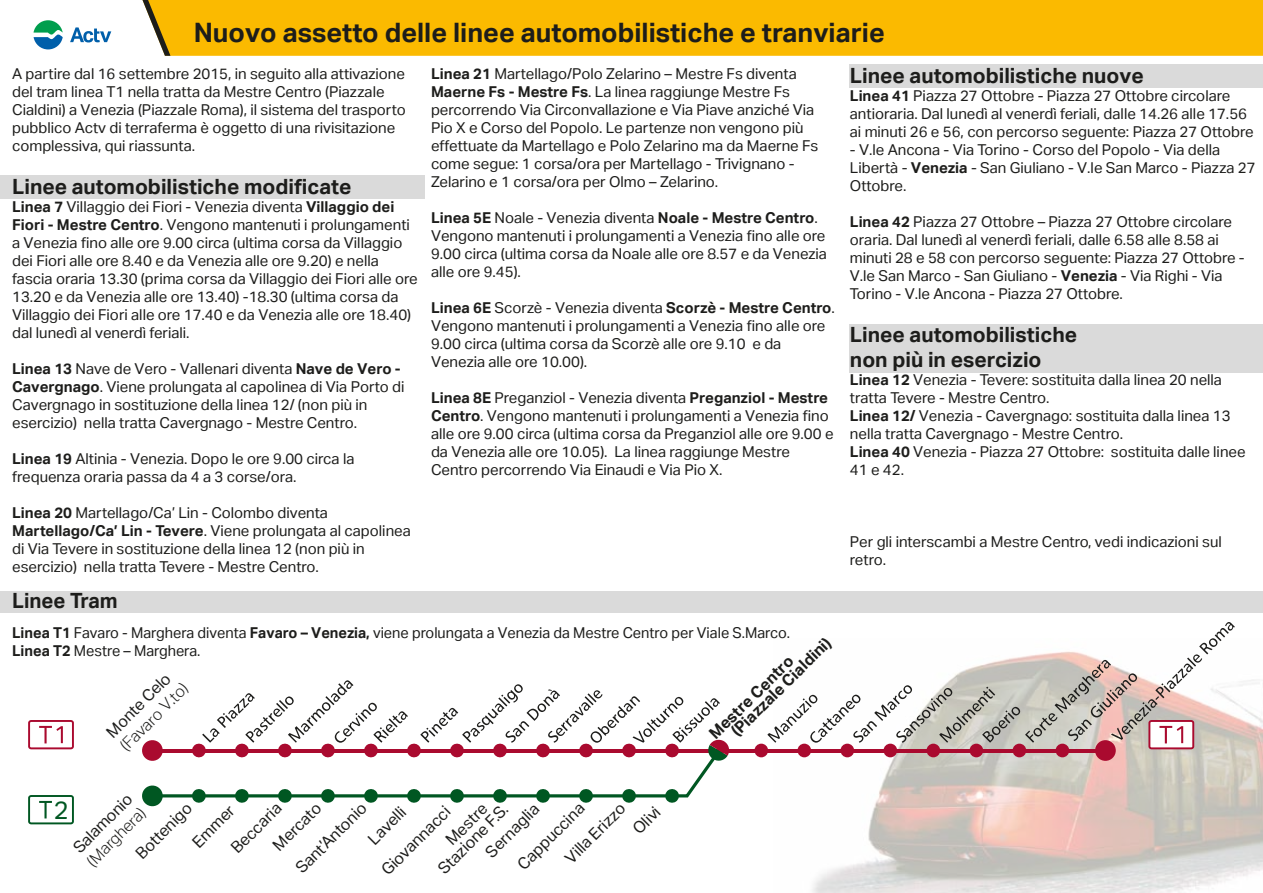
<style>
.page{position:relative;width:1263px;height:893px;background:#fff}
.page>*{position:absolute;margin:0;border:0;box-sizing:border-box;transform-origin:0 0}
.t1{font:700 26.7px "Aktiv Grotesk";color:#1d1d1b}
.t2{font:25.05px "Aktiv Grotesk";color:#005722}
.t3{font:700 21px/25.2px "Aktiv Grotesk";color:#1d1d1b}
.t4{font:16.05px/15px "Aktiv Grotesk";color:#1d1d1b}
.t5{font:700 16.05px/13.2px "Aktiv Grotesk";color:#1d1d1b}
.t6{font:300 16.05px "Aktiv Grotesk";color:#1d1d1b}
.t7{font:15px/18px "Aktiv Grotesk";color:#1d1d1b}
.s1{font-weight:700}
</style>
<div class="page">
<div style="left:0;top:175px;width:425px;height:24px;background:#dadada"></div>
<div style="left:0;top:591px;width:1263px;height:22px;background:#dadada"></div>
<div style="left:850px;top:64px;width:413px;height:24px;background:#dadada"></div>
<div style="left:850px;top:325px;width:413px;height:48px;background:#dadada"></div>
<img style="left:774px;top:680px;width:489px;height:213px">
<div style="left:754px;top:744px;width:14px;height:13px;background:#aa0a2f;border-radius:50%"></div>
<div style="left:797px;top:744px;width:14px;height:13px;background:#aa0a2f;border-radius:50%"></div>
<div style="left:840px;top:744px;width:14px;height:13px;background:#aa0a2f;border-radius:50%"></div>
<div style="left:883px;top:744px;width:14px;height:13px;background:#aa0a2f;border-radius:50%"></div>
<div style="left:926px;top:744px;width:14px;height:13px;background:#aa0a2f;border-radius:50%"></div>
<div style="left:969px;top:744px;width:14px;height:13px;background:#aa0a2f;border-radius:50%"></div>
<div style="left:1012px;top:744px;width:14px;height:13px;background:#aa0a2f;border-radius:50%"></div>
<div style="left:1055px;top:744px;width:14px;height:13px;background:#aa0a2f;border-radius:50%"></div>
<div style="left:1095px;top:740px;width:21px;height:21px;background:#aa0a2f;border-radius:50%"></div>
<hr style="left:152px;top:749px;width:953px;height:3px;background:#aa0a2f">
<svg style="left:767px;top:622px;width:468px;height:127px"></svg>
<svg style="left:28px;top:720px;width:46px;height:29px"></svg>
<svg style="left:28px;top:795px;width:46px;height:29px"></svg>
<svg style="left:142px;top:680px;width:589px;height:127px"></svg>
<div style="left:170px;top:0;width:1093px;height:56px;background:#fbba00"></div>
<svg style="left:142px;top:0;width:28px;height:56px"></svg>
<svg style="left:34px;top:20px;width:29px;height:29px"></svg>
<svg style="left:70px;top:27px;width:41px;height:15px"></svg>
<h1 class="t1" style="left:194px;top:16px;width:693px">Nuovo assetto delle linee automobilistiche e tranviarie</h1>
<p class="t7" style="left:12px;top:64px;width:395px">A partire dal 16 settembre 2015, in seguito alla attivazione del tram linea T1 nella tratta da Mestre Centro (Piazzale Cialdini) a Venezia (Piazzale Roma), il sistema del trasporto pubblico Actv di terraferma è oggetto di una rivisitazione complessiva, qui riassunta.</p>
<h3 class="t3" style="left:12px;top:173px;width:341px">Linee automobilistiche modificate</h3>
<p class="t7" style="left:12px;top:197px;width:407px"><span class="s1">Linea 7</span> Villaggio dei Fiori - Venezia diventa <span class="s1">Villaggio dei Fiori - Mestre Centro</span>. Vengono mantenuti i prolungamenti a Venezia fino alle ore 9.00 circa (ultima corsa da Villaggio dei Fiori alle ore 8.40 e da Venezia alle ore 9.20) e nella fascia oraria 13.30 (prima corsa da Villaggio dei Fiori alle ore 13.20 e da Venezia alle ore 13.40) -18.30 (ultima corsa da Villaggio dei Fiori alle ore 17.40 e da Venezia alle ore 18.40) dal lunedì al venerdì feriali.</p>
<p class="t7" style="left:12px;top:359px;width:394px"><span class="s1">Linea 13</span> Nave de Vero - Vallenari diventa <span class="s1">Nave de Vero - Cavergnago</span>. Viene prolungata al capolinea di Via Porto di Cavergnago in sostituzione della linea 12/ (non più in esercizio) nella tratta Cavergnago - Mestre Centro.</p>
<p class="t7" style="left:12px;top:449px;width:344px"><span class="s1">Linea 19</span> Altinia - Venezia. Dopo le ore 9.00 circa la frequenza oraria passa da 4 a 3 corse/ora.</p>
<p class="t7" style="left:12px;top:503px;width:400px"><span class="s1">Linea 20</span> Martellago/Ca’ Lin - Colombo diventa <span class="s1">Martellago/Ca’ Lin - Tevere</span>. Viene prolungata al capolinea di Via Tevere in sostituzione della linea 12 (non più in esercizio) nella tratta Tevere - Mestre Centro.</p>
<p class="t7" style="left:431px;top:64px;width:389px"><span class="s1">Linea 21</span> Martellago/Polo Zelarino – Mestre Fs diventa <span class="s1">Maerne Fs - Mestre Fs</span>. La linea raggiunge Mestre Fs percorrendo Via Circonvallazione e Via Piave anziché Via Pio X e Corso del Popolo. Le partenze non vengono più effettuate da Martellago e Polo Zelarino ma da Maerne Fs come segue: 1 corsa/ora per Martellago - Trivignano - Zelarino e 1 corsa/ora per Olmo – Zelarino.</p>
<p class="t7" style="left:431px;top:208px;width:397px"><span class="s1">Linea 5E</span> Noale - Venezia diventa <span class="s1">Noale - Mestre Centro</span>.<br>Vengono mantenuti i prolungamenti a Venezia fino alle ore 9.00 circa (ultima corsa da Noale alle ore 8.57 e da Venezia alle ore 9.45).</p>
<p class="t7" style="left:431px;top:298px;width:405px"><span class="s1">Linea 6E</span> Scorzè - Venezia diventa <span class="s1">Scorzè - Mestre Centro</span>.<br>Vengono mantenuti i prolungamenti a Venezia fino alle ore 9.00 circa (ultima corsa da Scorzè alle ore 9.10 e da Venezia alle ore 10.00).</p>
<p class="t7" style="left:431px;top:388px;width:404px"><span class="s1">Linea 8E</span> Preganziol - Venezia diventa <span class="s1">Preganziol - Mestre Centro</span>. Vengono mantenuti i prolungamenti a Venezia fino alle ore 9.00 circa (ultima corsa da Preganziol alle ore 9.00 e da Venezia alle ore 10.05). La linea raggiunge Mestre Centro percorrendo Via Einaudi e Via Pio X.</p>
<h3 class="t3" style="left:12px;top:587px;width:107px">Linee Tram</h3>
<p class="t7" style="left:12px;top:624px;width:779px"><span class="s1">Linea T1</span> Favaro - Marghera diventa <span class="s1">Favaro – Venezia,</span> viene prolungata a Venezia da Mestre Centro per Viale S.Marco.<br><span class="s1">Linea T2</span> Mestre – Marghera.</p>
<p class="t5" style="left:719px;top:718px;width:134px;text-indent:-18px;rotate:-44deg">Mestre Centro (Piazzale Cialdini)</p>
<p class="t4" style="left:104px;top:729px;width:85px;rotate:-45deg">Monte Celo</p>
<p class="t6" style="left:116px;top:742px;width:90px;rotate:-45deg">(Favaro V.to)</p>
<h3 class="t3" style="left:850px;top:62px;width:295px">Linee automobilistiche nuove</h3>
<p class="t7" style="left:850px;top:86px;width:405px"><span class="s1">Linea 41</span> Piazza 27 Ottobre - Piazza 27 Ottobre circolare antioraria. Dal lunedì al venerdì feriali, dalle 14.26 alle 17.56 ai minuti 26 e 56, con percorso seguente: Piazza 27 Ottobre</p>
<p class="t7" style="left:850px;top:140px;width:407px">- V.le Ancona - Via Torino - Corso del Popolo - Via della<br>Libertà - <span class="s1">Venezia</span> - San Giuliano - V.le San Marco - Piazza 27<br>Ottobre.</p>
<p class="t7" style="left:850px;top:212px;width:396px"><span class="s1">Linea 42</span> Piazza 27 Ottobre – Piazza 27 Ottobre circolare oraria. Dal lunedì al venerdì feriali, dalle 6.58 alle 8.58 ai minuti 28 e 58 con percorso seguente: Piazza 27 Ottobre - V.le San Marco - San Giuliano - <span class="s1">Venezia</span> - Via Righi - Via Torino - V.le Ancona - Piazza 27 Ottobre.</p>
<h3 class="t3" style="left:850px;top:322px;width:229px">Linee automobilistiche non più in esercizio</h3>
<p class="t7" style="left:850px;top:371px;width:397px"><span class="s1">Linea 12</span> Venezia - Tevere: sostituita dalla linea 20 nella tratta Tevere - Mestre Centro.<br><span class="s1">Linea 12/</span> Venezia - Cavergnago: sostituita dalla linea 13 nella tratta Cavergnago - Mestre Centro.<br><span class="s1">Linea 40</span> Venezia - Piazza 27 Ottobre: sostituita dalle linee 41 e 42.</p>
<p class="t7" style="left:850px;top:533px;width:373px">Per gli interscambi a Mestre Centro, vedi indicazioni sul retro.</p>
<p class="t4" style="left:71px;top:845px;width:77px;rotate:-45deg">Salamonio</p>
<p class="t4" style="left:483px;top:849px;width:70px;rotate:-45deg">Sernaglia</p>
<h2 class="t2" style="left:54px;top:795px;width:16px">2</h2>
<p class="t4" style="left:425px;top:855px;width:93px;text-indent:26px;rotate:-45deg">Mestre<br>Stazione F.S.</p>
<p class="t4" style="left:293px;top:865px;width:94px;rotate:-45deg">Sant’Antonio</p>
<p class="t4" style="left:270px;top:842px;width:62px;rotate:-45deg">Mercato</p>
<p class="t4" style="left:133px;top:850px;width:73px;rotate:-45deg">Bottenigo</p>
<p class="t4" style="left:228px;top:845px;width:65px;rotate:-45deg">Beccaria</p>
<p class="t4" style="left:537px;top:829px;width:79px;line-height:29.1px;text-indent:-38px;rotate:-45deg">Cappuccina<br>Villa Erizzo</p>
<p class="t4" style="left:630px;top:826px;width:33px;rotate:-45deg">Olivi</p>
<p class="t4" style="left:190px;top:839px;width:54px;rotate:-45deg">Emmer</p>
<p class="t4" style="left:379px;top:867px;width:91px;rotate:-45deg">Giovannacci</p>
<p class="t4" style="left:365px;top:836px;width:47px;rotate:-45deg">Lavelli</p>
<p class="t6" style="left:83px;top:857px;width:77px;rotate:-45deg">(Marghera)</p>
</div>
